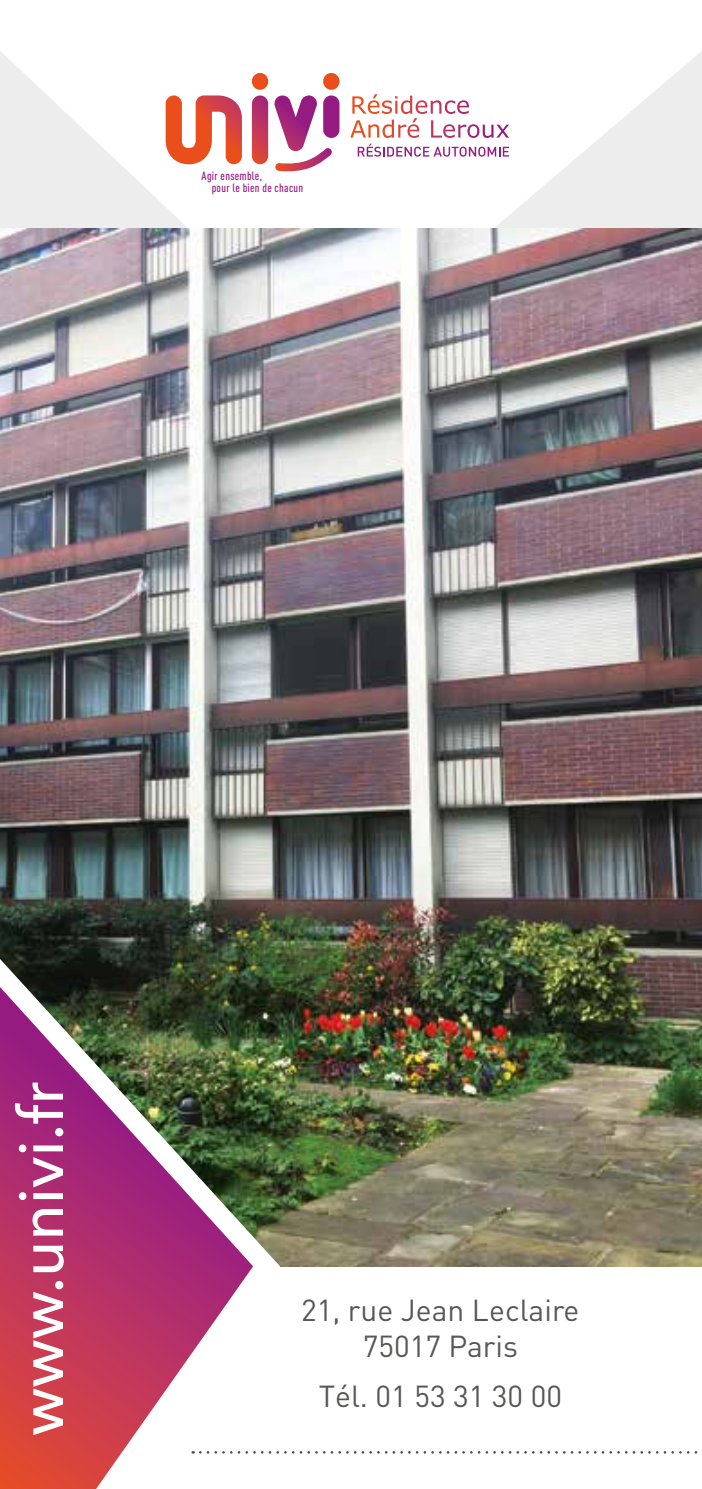
<style>
.page{position:relative;width:702px;height:1489px;background:#fff}
.page>*{position:absolute;margin:0;border:0;box-sizing:border-box;transform-origin:0 0}
.t1{font:500 62.5px "Avenir Next";color:#fff}
.t2{font:30px/36px "DIN";color:#575756;text-align:center}
.t3{font:500 condensed 12px/12px "DIN Pro";letter-spacing:.025em;color:#951b81}
</style>
<div class="page">
<svg style="left:284px;top:1451px;width:414px;height:2px"></svg>
<svg style="left:0;top:51px;width:702px;height:178px"></svg>
<img style="left:0;top:229px;width:702px;height:1037px">
<svg style="left:0;top:958px;width:280px;height:496px"></svg>
<svg style="left:0;top:986px;width:253px;height:502px"></svg>
<div style="left:166px;top:73px;width:343px;height:124px;background:#fff"></div>
<div style="left:252px;top:73px;width:16px;height:17px;background:#e94e1b;border-radius:8px"></div>
<div style="left:323px;top:73px;width:16px;height:17px;background:#e94e1b;border-radius:8px"></div>
<svg style="left:166px;top:95px;width:76px;height:69px"></svg>
<div style="left:252px;top:95px;width:16px;height:69px;background:linear-gradient(to bottom,#a42880,#e04835);border-radius:8px"></div>
<svg style="left:274px;top:95px;width:58px;height:76px"></svg>
<div style="left:323px;top:95px;width:16px;height:43px;background:#951b81;border-radius:8px"></div>
<svg style="left:350px;top:94px;width:159px;height:44px"></svg>
<svg style="left:358px;top:144px;width:151px;height:13px"></svg>
<p class="t3" style="left:212px;top:168px;width:93px;text-indent:-10px">Agir ensemble,<br>pour le bien de chacun</p>
<h1 class="t1" style="left:-12px;top:1435px;width:355px;rotate:-90deg">www.univi.fr</h1>
<p class="t2" style="left:301px;top:1291px;width:280px">21, rue Jean Leclaire<br>75017 Paris</p>
<p class="t2" style="left:318px;top:1377px;width:245px">Tél. 01 53 31 30 00</p>
</div>
